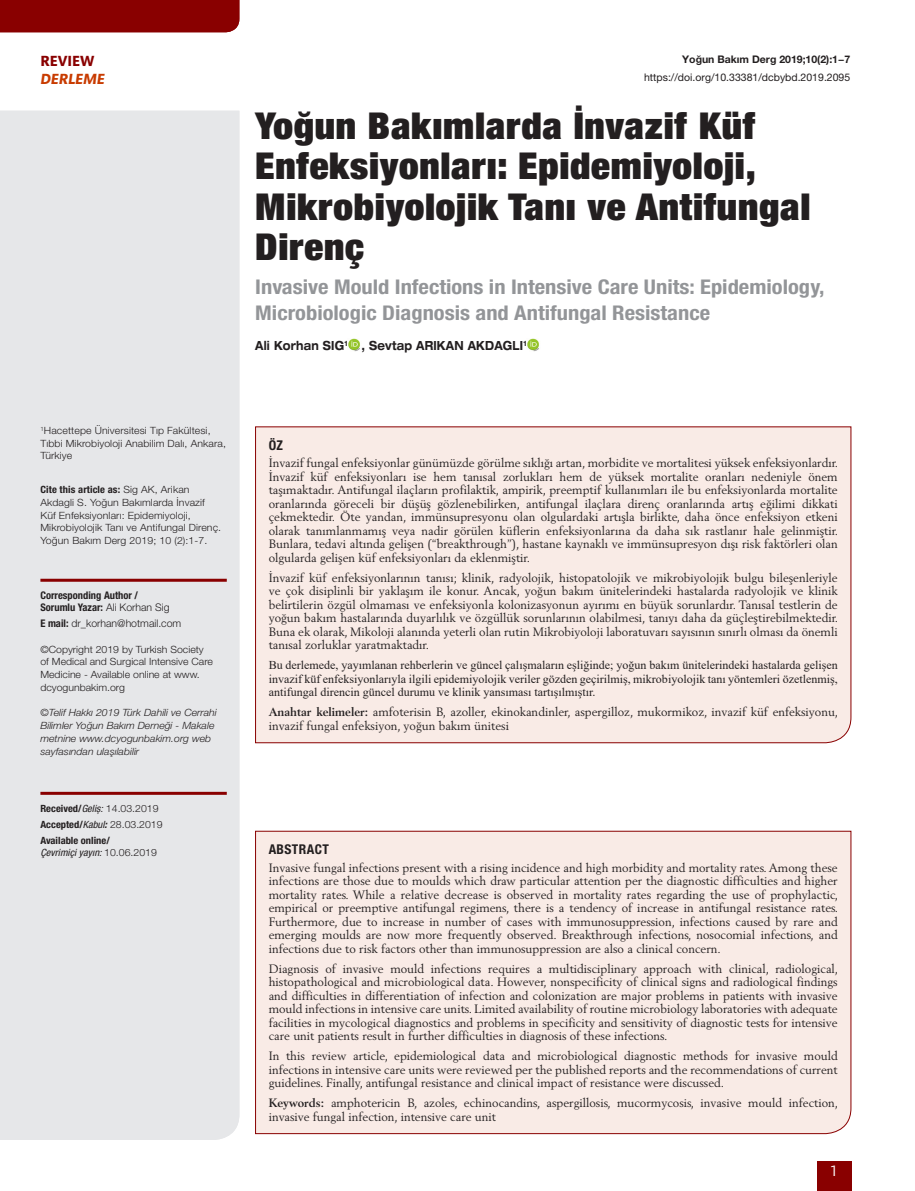
<style>
.page{position:relative;width:915px;height:1191px;background:#fff}
.page>*{position:absolute;margin:0;border:0;box-sizing:border-box;transform-origin:0 0}
._01_BAŞLIK{font:900 condensed 37.05px/40.5px "Helvetica Neue LT Pro";letter-spacing:.02em;color:#231f20;scale:1.05 1}
._02_BASLIK2{font:700 condensed 20.25px/25.5px "Helvetica Neue LT Pro";color:#939598;scale:1.11 1}
.t1{font:italic 700 15px "Mundo Sans Std";color:#c83b00}
.t2{font:700 15px "Mundo Sans Std";color:#890000}
.t3{font:15px "Mundo Sans Std";color:#fff}
._08a_ABSTRACT_başlık{font:700 condensed 13.5px "Helvetica Neue LT Pro";letter-spacing:.03em;color:#231f20}
._03_YAZARLAR{font:700 expanded 12.6px "Helvetica Neue LT Pro";letter-spacing:.02em;color:#231f20;scale:.79 1}
._08b_ABSTRACT_metin{font:12px/13.5px "Berling LT Std";color:#231f20;text-align:justify}
._08b_ABSTRACT_metin-2{font:12px/13.5px "Times New Roman";color:#231f20;text-align:justify}
.A_correspond_adres{font:700 condensed 10.5px/12px "Helvetica Neue LT Pro";color:#231f20}
.t4{font:10.5px "Helvetica Neue LT Pro";color:#231f20}
.sayfa_ust_atıflar{font:700 10.5px "Helvetica Neue LT Pro";color:#231f20}
.A1_correspond_email{font:300 10.5px "Helvetica Neue LT Pro";color:#231f20}
._09_CITE{font:300 10.05px/12.8px "Helvetica Neue LT Pro";letter-spacing:.01em;color:#231f20;scale:1.05 1}
.C_copyright_tr{font:italic 300 10.05px/12.8px "Helvetica Neue LT Pro";color:#231f20;scale:1.05 1}
.C_copyright_ing{font:300 10.05px/12.8px "Helvetica Neue LT Pro";color:#231f20;scale:1.05 1}
._04_KURUMLAR{font:300 10.05px/12.6px "Helvetica Neue LT Pro";letter-spacing:.01em;color:#231f20;scale:1.05 1}
.B_gelis_kabul_tarihl{font:700 condensed 10.05px/12px "Helvetica Neue LT Pro";color:#231f20;scale:1.05 1}
.B_gelis_üst_cizgi{font:300 10.05px "Helvetica Neue LT Pro";color:#231f20;scale:1.05 1}
.B_gelis_kabul_tarihl-2{font:300 10.05px "Helvetica Neue LT Pro";color:#231f20;scale:1.05 1}
.s1{font-weight:700;font-stretch:condensed}
.s2{font-weight:300;font-stretch:normal}
.s3{font-weight:400;font-style:italic;font-stretch:condensed}
.s4{font-weight:700;font-style:italic;font-stretch:condensed}
.s5{font-weight:400;font-style:italic}
.s6{font-weight:700}
</style>
<div class="page">
<div style="left:816px;top:1161px;width:34px;height:30px;background:#890000"></div>
<div style="left:0;top:111px;width:239px;height:1029px;background:#e6e7e9"></div>
<img style="left:348px;top:338px;width:12px;height:14px">
<img style="left:527px;top:338px;width:12px;height:14px">
<div style="left:255px;top:830px;width:596px;height:304px;background:#f9ebe6"></div>
<div style="left:255px;top:426px;width:596px;height:317px;background:#f9ebe6"></div>
<hr style="left:40px;top:579px;width:187px;height:3px;background:#890000">
<hr style="left:40px;top:792px;width:187px;height:3px;background:#890000">
<div style="left:0;top:0;width:239px;height:32px;background:#890000"></div>
<p class="t2" style="left:40px;top:52px;width:55px">REVIEW</p>
<p class="t1" style="left:40px;top:70px;width:66px">DERLEME</p>
<p class="_04_KURUMLAR" style="left:40px;top:424px;width:178px"><sup>1</sup>Hacettepe Üniversitesi Tıp Fakültesi,<br>Tıbbi Mikrobiyoloji Anabilim Dalı, Ankara,<br>Türkiye</p>
<p class="_09_CITE" style="left:40px;top:483px;width:174px"><span class="s1">Cite this article as:</span> Sig AK, Arikan Akdagli S. Yoğun Bakımlarda İnvazif Küf Enfeksiyonları: Epidemiyoloji, Mikrobiyolojik Tanı ve Antifungal Direnç.<br>Yoğun Bakım Derg 2019; 10 (2):1-7.</p>
<p class="A_correspond_adres" style="left:40px;top:589px;width:131px">Corresponding Author /<br>Sorumlu Yazar: <span class="s2">Ali Korhan Sig</span></p>
<p class="A1_correspond_email" style="left:40px;top:617px;width:142px"><span class="s1">E mail:</span> dr_korhan@hotmail.com</p>
<p class="C_copyright_ing" style="left:40px;top:642px;width:166px">©Copyright 2019 by Turkish Society of Medical and Surgical Intensive Care<br>Medicine - Available online at www. dcyogunbakim.org</p>
<p class="C_copyright_tr" style="left:40px;top:706px;width:169px">©Telif Hakkı 2019 Türk Dahili ve Cerrahi Bilimler Yoğun Bakım Derneği - Makale metnine www.dcyogunbakim.org web sayfasından ulaşılabilir</p>
<p class="B_gelis_üst_cizgi" style="left:40px;top:802px;width:114px"><span class="s1">Received/</span><span class="s3">Geliş:</span> 14.03.2019</p>
<p class="B_gelis_kabul_tarihl-2" style="left:40px;top:818px;width:118px"><span class="s1">Accepted/</span><span class="s3">Kabul</span><span class="s4">:</span> 28.03.2019</p>
<p class="B_gelis_kabul_tarihl" style="left:40px;top:834px;width:112px">Available online/<br><span class="s5">Çevrimiçi yayın:</span> <span class="s2">10.06.2019</span></p>
<p class="sayfa_ust_atıflar" style="left:682px;top:53px;width:169px">Yoğun Bakım Derg 2019;10(2):1−7</p>
<p class="_01_BAŞLIK" style="left:255px;top:104px;width:530px">Yoğun Bakımlarda İnvazif Küf<br>Enfeksiyonları: Epidemiyoloji,<br>Mikrobiyolojik Tanı ve Antifungal<br>Direnç</p>
<p class="_02_BASLIK2" style="left:255px;top:274px;width:514px">Invasive Mould Infections in Intensive Care Units: Epidemiology,<br>Microbiologic Diagnosis and Antifungal Resistance</p>
<p class="_03_YAZARLAR" style="left:255px;top:338px;width:345px">Ali Korhan SIG<sup>1</sup> , Sevtap ARIKAN AKDAGLI<sup>1</sup></p>
<p class="t4" style="left:644px;top:71px;width:208px">https://doi.org/10.33381/dcbybd.2019.2095</p>
<p class="_08a_ABSTRACT_başlık" style="left:268px;top:436px;width:16px">ÖZ</p>
<p class="_08b_ABSTRACT_metin" style="left:268px;top:456px;width:571px">İnvazif fungal enfeksiyonlar günümüzde görülme sıklığı artan, morbidite ve mortalitesi yüksek enfeksiyonlardır.<br>İnvazif küf enfeksiyonları ise hem tanısal zorlukları hem de yüksek mortalite oranları nedeniyle önem taşımaktadır. Antifungal ilaçların profilaktik, ampirik, preemptif kullanımları ile bu enfeksiyonlarda mortalite oranlarında göreceli bir düşüş gözlenebilirken, antifungal ilaçlara direnç oranlarında artış eğilimi dikkati çekmektedir. Öte yandan, immünsupresyonu olan olgulardaki artışla birlikte, daha önce enfeksiyon etkeni olarak tanımlanmamış veya nadir görülen küflerin enfeksiyonlarına da daha sık rastlanır hale gelinmiştir.<br>Bunlara, tedavi altında gelişen (“breakthrough”), hastane kaynaklı ve immünsupresyon dışı risk faktörleri olan olgularda gelişen küf enfeksiyonları da eklenmiştir.</p>
<p class="_08b_ABSTRACT_metin" style="left:268px;top:570px;width:571px">İnvazif küf enfeksiyonlarının tanısı; klinik, radyolojik, histopatolojik ve mikrobiyolojik bulgu bileşenleriyle ve çok disiplinli bir yaklaşım ile konur. Ancak, yoğun bakım ünitelerindeki hastalarda radyolojik ve klinik belirtilerin özgül olmaması ve enfeksiyonla kolonizasyonun ayırımı en büyük sorunlardır. Tanısal testlerin de yoğun bakım hastalarında duyarlılık ve özgüllük sorunlarının olabilmesi, tanıyı daha da güçleştirebilmektedir.<br>Buna ek olarak, Mikoloji alanında yeterli olan rutin Mikrobiyoloji laboratuvarı sayısının sınırlı olması da önemli tanısal zorluklar yaratmaktadır.</p>
<p class="_08b_ABSTRACT_metin-2" style="left:268px;top:658px;width:570px">Bu derlemede, yayımlanan rehberlerin ve güncel çalışmaların eşliğinde; yoğun bakım ünitelerindeki hastalarda gelişen invazif küf enfeksiyonlarıyla ilgili epidemiyolojik veriler gözden geçirilmiş, mikrobiyolojik tanı yöntemleri özetlenmiş, antifungal direncin güncel durumu ve klinik yansıması tartışılmıştır.</p>
<p class="_08b_ABSTRACT_metin" style="left:268px;top:705px;width:571px"><span class="s6">Anahtar kelimeler:</span> amfoterisin B, azoller, ekinokandinler, aspergilloz, mukormikoz, invazif küf enfeksiyonu, invazif fungal enfeksiyon, yoğun bakım ünitesi</p>
<p class="_08a_ABSTRACT_başlık" style="left:268px;top:841px;width:62px">ABSTRACT</p>
<p class="_08b_ABSTRACT_metin" style="left:268px;top:860px;width:571px">Invasive fungal infections present with a rising incidence and high morbidity and mortality rates. Among these infections are those due to moulds which draw particular attention per the diagnostic difficulties and higher mortality rates. While a relative decrease is observed in mortality rates regarding the use of prophylactic, empirical or preemptive antifungal regimens, there is a tendency of increase in antifungal resistance rates.<br>Furthermore, due to increase in number of cases with immunosuppression, infections caused by rare and emerging moulds are now more frequently observed. Breakthrough infections, nosocomial infections, and infections due to risk factors other than immunosuppression are also a clinical concern.</p>
<p class="_08b_ABSTRACT_metin" style="left:268px;top:961px;width:571px">Diagnosis of invasive mould infections requires a multidisciplinary approach with clinical, radiological, histopathological and microbiological data. However, nonspecificity of clinical signs and radiological findings and difficulties in differentiation of infection and colonization are major problems in patients with invasive mould infections in intensive care units. Limited availability of routine microbiology laboratories with adequate facilities in mycological diagnostics and problems in specificity and sensitivity of diagnostic tests for intensive care unit patients result in further difficulties in diagnosis of these infections.</p>
<p class="_08b_ABSTRACT_metin" style="left:268px;top:1049px;width:570px">In this review article, epidemiological data and microbiological diagnostic methods for invasive mould infections in intensive care units were reviewed per the published reports and the recommendations of current guidelines. Finally, antifungal resistance and clinical impact of resistance were discussed.</p>
<p class="_08b_ABSTRACT_metin" style="left:268px;top:1095px;width:571px"><span class="s6">Keywords:</span> amphotericin B, azoles, echinocandins, aspergillosis, mucormycosis, invasive mould infection, invasive fungal infection, intensive care unit</p>
<p class="t3" style="left:830px;top:1162px;width:9px">1</p>
</div>
